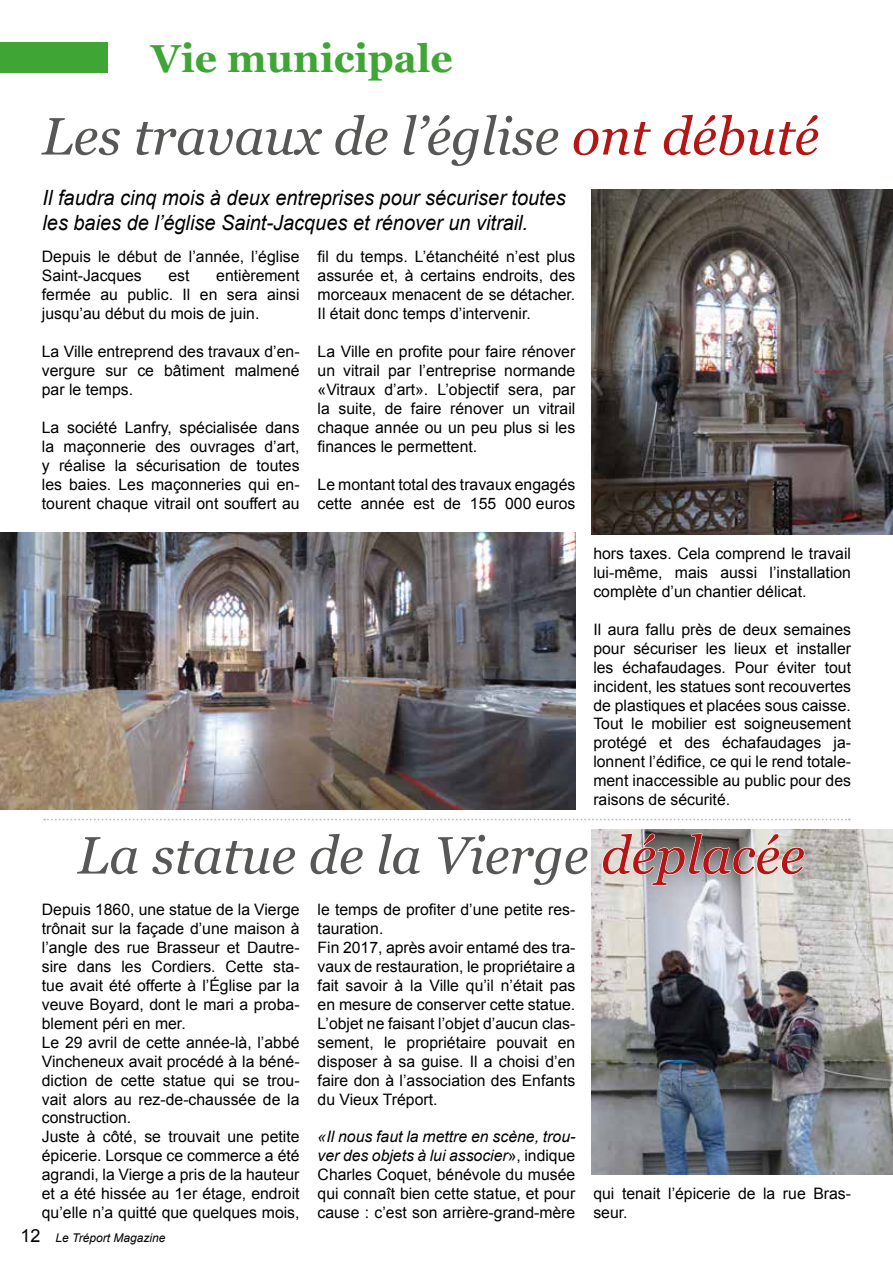
<style>
.page{position:relative;width:893px;height:1263px;background:#fff}
.page>*{position:absolute;margin:0;border:0;box-sizing:border-box;transform-origin:0 0}
.t1{font:italic 52.5px "Georgia";color:#575756}
.t2{font:700 39px "Georgia";color:#3fa535}
.t3{font:italic 21px/25.2px "Arial";color:#000;scale:.95 1}
.t4{font:15.75px/18.9px "Arial";color:#000;text-align:justify}
.t5{font:italic 12px "Arial";color:#000}
.s1{color:#b31614}
.s2{font-style:italic}
.s3{font-style:normal;font-size:18px}
</style>
<div class="page">
<div style="left:0;top:43px;width:108px;height:30px;background:#3fa535"></div>
<img style="left:591px;top:830px;width:302px;height:345px">
<svg style="left:602px;top:833px;width:203px;height:53px"></svg>
<svg style="left:44px;top:819px;width:806px;height:1px"></svg>
<img style="left:591px;top:189px;width:302px;height:346px">
<img style="left:0;top:533px;width:575px;height:276px">
<h2 class="t2" style="left:151px;top:29px;width:303px">Vie municipale</h2>
<h1 class="t1" style="left:42px;top:98px;width:779px">Les travaux de l’église <span class="s1">ont débuté</span></h1>
<h3 class="t3" style="left:43px;top:185px;width:552px">Il faudra cinq mois à deux entreprises pour sécuriser toutes les baies de l’église Saint-Jacques et rénover un vitrail.</h3>
<p class="t4" style="left:42px;top:248px;width:259px">Depuis le début de l’année, l’église<br>Saint-Jacques</p>
<p class="t4" style="left:42px;top:266px;width:259px;text-indent:174px">entièrement fermée au public. Il en sera ainsi jusqu’au début du mois de juin.</p>
<p class="t4" style="left:42px;top:342px;width:259px">La Ville entreprend des travaux d’en&shy;vergure sur ce bâtiment malmené par le temps.</p>
<p class="t4" style="left:42px;top:418px;width:259px">La société Lanfry, spécialisée dans la maçonnerie des ouvrages d’art, y réalise la sécurisation de toutes les baies. Les maçonneries qui en&shy;tourent chaque vitrail ont souffert au</p>
<p class="t4" style="left:169px;top:266px;width:23px">est</p>
<p class="t4" style="left:318px;top:248px;width:259px">fil du temps. L’étanchéité n’est plus assurée et, à certains endroits, des morceaux menacent de se détacher.<br>Il était donc temps d’intervenir.</p>
<p class="t4" style="left:318px;top:342px;width:259px">La Ville en profite pour faire rénover un vitrail par l’entreprise normande «Vitraux d’art». L’objectif sera, par la suite, de faire rénover un vitrail chaque année ou un peu plus si les finances le permettent.</p>
<p class="t4" style="left:318px;top:475px;width:259px">Le montant total des travaux engagés cette année est de 155 000 euros</p>
<p class="t4" style="left:593px;top:544px;width:259px">hors taxes. Cela comprend le travail lui-même, mais aussi l’installation complète d’un chantier délicat.</p>
<p class="t4" style="left:593px;top:620px;width:259px">Il aura fallu près de deux semaines pour sécuriser les lieux et installer les échafaudages. Pour éviter tout incident, les statues sont recouvertes de plastiques et placées sous caisse.<br>Tout le mobilier est soigneusement protégé et des échafaudages ja&shy;lonnent l’édifice, ce qui le rend totale&shy;ment inaccessible au public pour des raisons de sécurité.</p>
<h1 class="t1" style="left:78px;top:817px;width:729px">La statue de la Vierge <span class="s1">déplacée</span></h1>
<p class="t4" style="left:42px;top:900px;width:259px;text-align:left">Depuis 1860, une statue de la Vierge trônait sur la façade d’une maison à l’angle des rue Brasseur et Dautre&shy;sire dans les Cordiers. Cette sta&shy;tue avait été offerte à l’Église par la veuve Boyard, dont le mari a proba&shy;blement péri en mer.<br>Le 29 avril de cette année-là, l’abbé Vincheneux avait procédé à la béné&shy;diction de cette statue qui se trou&shy;vait alors au rez-de-chaussée de la construction.<br>Juste à côté, se trouvait une petite épicerie. Lorsque ce commerce a été agrandi, la Vierge a pris de la hauteur et a été hissée au 1er étage, endroit qu’elle n’a quitté que quelques mois,</p>
<p class="t4" style="left:318px;top:900px;width:259px;text-align:left">le temps de profiter d’une petite res&shy;tauration.<br>Fin 2017, après avoir entamé des tra&shy;vaux de restauration, le propriétaire a fait savoir à la Ville qu’il n’était pas en mesure de conserver cette statue.<br>L’objet ne faisant l’objet d’aucun clas&shy;sement, le propriétaire pouvait en disposer à sa guise. Il a choisi d’en faire don à l’association des Enfants du Vieux Tréport.</p>
<p class="t4" style="left:318px;top:1127px;width:259px"><span class="s2">«Il nous faut la mettre en scène, trou&shy;ver des objets à lui associer</span>», indique Charles Coquet, bénévole du musée qui connaît bien cette statue, et pour cause : c’est son arrière-grand-mère</p>
<p class="t5" style="left:21px;top:1230px;width:146px"><span class="s3">12</span> Le Tréport Magazine</p>
<p class="t4" style="left:593px;top:1184px;width:259px">qui tenait l’épicerie de la rue Bras&shy;seur.</p>
</div>
